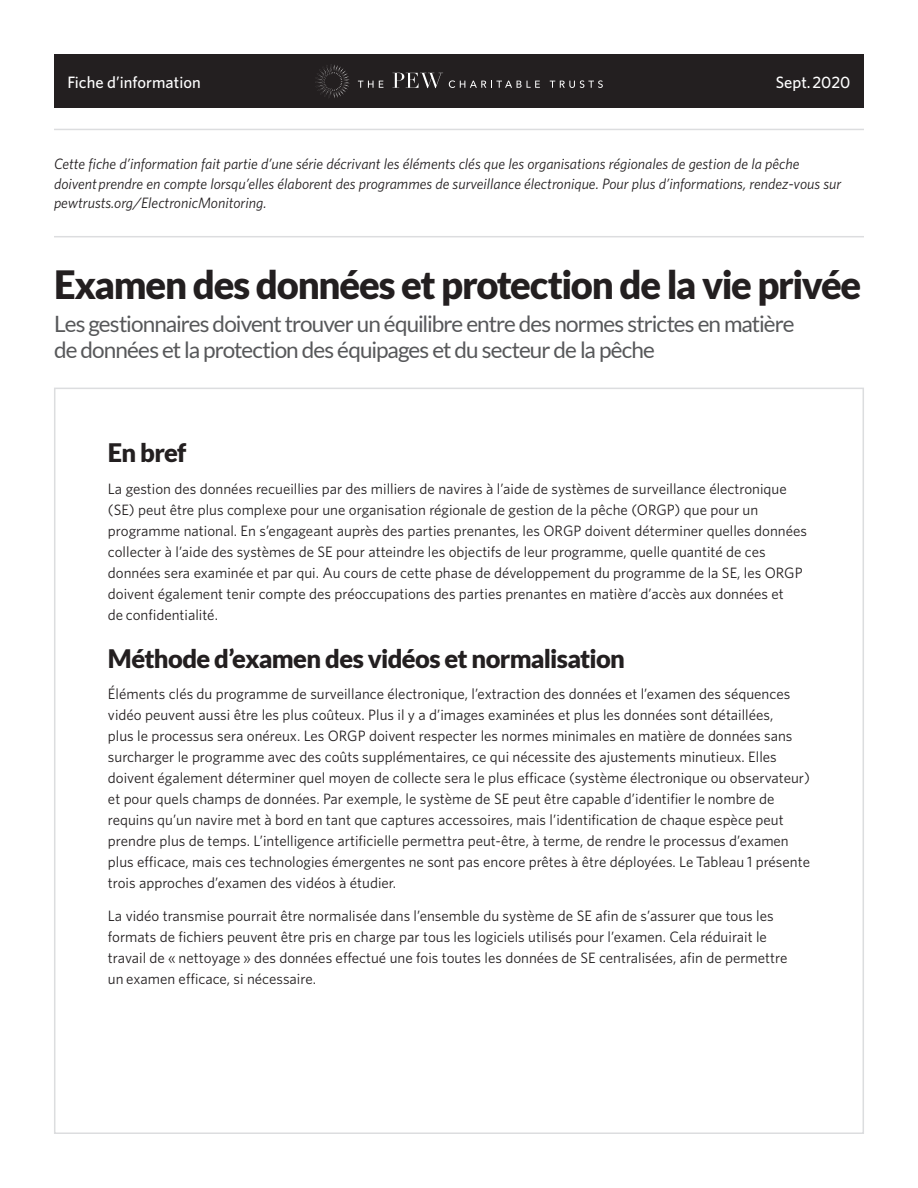
<style>
.page{position:relative;width:918px;height:1188px;background:#fff}
.page>*{position:absolute;margin:0;border:0;box-sizing:border-box;transform-origin:0 0}
.Main_Title{font:900 39px "Lato";letter-spacing:-.035em;color:#231f20}
.t1{font:900 25.5px "Lato";letter-spacing:-.025em;color:#231f20}
.Main_Title_Subhead{font:22.5px/25.5px "Lato";letter-spacing:-.04em;color:#57585a}
.t2{font:500 16.5px "Whitney";color:#fff}
.Body{font:15px/21px "Whitney";color:#231f20}
.Auto_Series{font:italic 15px/19.5px "Whitney";color:#231f20}
</style>
<div class="page">
<div style="left:54px;top:54px;width:810px;height:54px;background:#231f20"></div>
<svg style="left:315px;top:64px;width:35px;height:34px"></svg>
<svg style="left:358px;top:81px;width:25px;height:7px"></svg>
<svg style="left:449px;top:80px;width:91px;height:8px"></svg>
<svg style="left:550px;top:80px;width:53px;height:8px"></svg>
<svg style="left:392px;top:73px;width:51px;height:15px"></svg>
<hr style="left:54px;top:129px;width:810px;height:1px;background:#dcdddf">
<hr style="left:54px;top:236px;width:810px;height:1px;background:#dcdddf">
<p class="t2" style="left:67px;top:71px;width:135px">Fiche d’information</p>
<p class="t2" style="left:776px;top:71px;width:76px">Sept. 2020</p>
<p class="Auto_Series" style="left:54px;top:154px;width:789px">Cette fiche d’information fait partie d’une série décrivant les éléments clés que les organisations régionales de gestion de la pêche doivent prendre en compte lorsqu’elles élaborent des programmes de surveillance électronique. Pour plus d’informations, rendez-vous sur pewtrusts.org/ElectronicMonitoring.</p>
<p class="Main_Title" style="left:54px;top:262px;width:809px">Examen des données et protection de la vie privée</p>
<p class="Main_Title_Subhead" style="left:54px;top:311px;width:742px">Les gestionnaires doivent trouver un équilibre entre des normes strictes en matière de données et la protection des équipages et du secteur de la pêche</p>
<h1 class="t1" style="left:108px;top:438px;width:80px">En bref</h1>
<p class="Body" style="left:108px;top:478px;width:701px">La gestion des données recueillies par des milliers de navires à l’aide de systèmes de surveillance électronique (SE) peut être plus complexe pour une organisation régionale de gestion de la pêche (ORGP) que pour un programme national. En s’engageant auprès des parties prenantes, les ORGP doivent déterminer quelles données collecter à l’aide des systèmes de SE pour atteindre les objectifs de leur programme, quelle quantité de ces données sera examinée et par qui. Au cours de cette phase de développement du programme de la SE, les ORGP doivent également tenir compte des préoccupations des parties prenantes en matière d’accès aux données et<br>de confidentialité.</p>
<h1 class="t1" style="left:108px;top:643px;width:519px">Méthode d’examen des vidéos et normalisation</h1>
<p class="Body" style="left:108px;top:683px;width:704px">Éléments clés du programme de surveillance électronique, l’extraction des données et l’examen des séquences vidéo peuvent aussi être les plus coûteux. Plus il y a d’images examinées et plus les données sont détaillées,<br>plus le processus sera onéreux. Les ORGP doivent respecter les normes minimales en matière de données sans surcharger le programme avec des coûts supplémentaires, ce qui nécessite des ajustements minutieux. Elles doivent également déterminer quel moyen de collecte sera le plus efficace (système électronique ou observateur) et pour quels champs de données. Par exemple, le système de SE peut être capable d’identifier le nombre de requins qu’un navire met à bord en tant que captures accessoires, mais l’identification de chaque espèce peut prendre plus de temps. L’intelligence artificielle permettra peut-être, à terme, de rendre le processus d’examen plus efficace, mais ces technologies émergentes ne sont pas encore prêtes à être déployées. Le Tableau 1 présente trois approches d’examen des vidéos à étudier.</p>
<p class="Body" style="left:108px;top:905px;width:681px">La vidéo transmise pourrait être normalisée dans l’ensemble du système de SE afin de s’assurer que tous les formats de fichiers peuvent être pris en charge par tous les logiciels utilisés pour l’examen. Cela réduirait le travail de « nettoyage » des données effectué une fois toutes les données de SE centralisées, afin de permettre un examen efficace, si nécessaire.</p>
</div>
